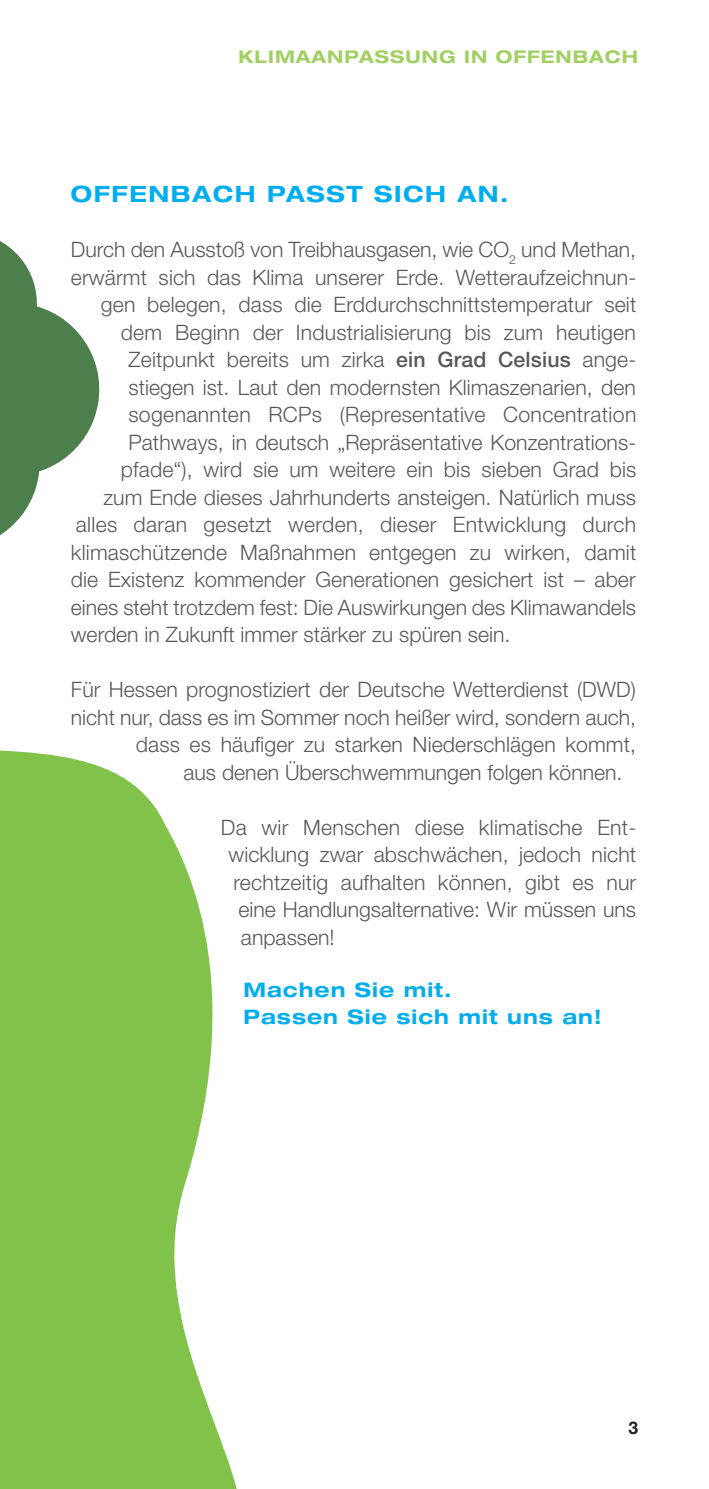
<style>
.page{position:relative;width:709px;height:1489px;background:#fff}
.page>*{position:absolute;margin:0;border:0;box-sizing:border-box;transform-origin:0 0}
.t1{font:700 expanded 22.5px "Helvetica Neue";letter-spacing:.07em;color:#00aeef}
.t2{font:300 21.25px "Helvetica Neue CE";letter-spacing:.005em;color:#57585a}
.t3{font:700 expanded 20px/27.5px "Helvetica Neue";letter-spacing:.05em;color:#00aeef}
.t4{font:700 expanded 17.5px "Helvetica Neue";letter-spacing:.06em;color:#a2cf62}
.t5{font:700 17.5px "Helvetica Neue CE";color:#231f20}
.s1{font-weight:500}
</style>
<div class="page">
<svg style="left:0;top:750px;width:237px;height:738px;fill:#81c34a"></svg>
<svg style="left:0;top:241px;width:100px;height:294px"></svg>
<p class="t4" style="left:238px;top:46px;width:401px">KLIMAANPASSUNG IN OFFENBACH</p>
<p class="t1" style="left:71px;top:180px;width:439px">OFFENBACH PASST SICH AN.</p>
<p class="t2" style="left:71px;top:236px;width:567px">Durch den Ausstoß von Treibhausgasen, wie CO<sub>2</sub> und Methan,</p>
<p class="t2" style="left:71px;top:264px;width:567px">erwärmt sich das Klima unserer Erde. Wetteraufzeichnun-</p>
<p class="t2" style="left:101px;top:291px;width:537px">gen belegen, dass die Erddurchschnittstemperatur seit</p>
<p class="t2" style="left:121px;top:319px;width:516px">dem Beginn der Industrialisierung bis zum heutigen</p>
<p class="t2" style="left:128px;top:346px;width:509px">Zeitpunkt bereits um zirka <span class="s1">ein Grad Celsius</span> ange-</p>
<p class="t2" style="left:128px;top:374px;width:509px">stiegen ist. Laut den modernsten Klimaszenarien, den</p>
<p class="t2" style="left:128px;top:401px;width:509px">sogenannten RCPs (Representative Concentration</p>
<p class="t2" style="left:128px;top:429px;width:509px">Pathways, in deutsch „Repräsentative Konzentrations-</p>
<p class="t2" style="left:121px;top:456px;width:517px">pfade“), wird sie um weitere ein bis sieben Grad bis</p>
<p class="t2" style="left:103px;top:484px;width:534px">zum Ende dieses Jahrhunderts ansteigen. Natürlich muss</p>
<p class="t2" style="left:76px;top:511px;width:561px">alles daran gesetzt werden, dieser Entwicklung durch</p>
<p class="t2" style="left:71px;top:539px;width:567px">klimaschützende Maßnahmen entgegen zu wirken, damit</p>
<p class="t2" style="left:71px;top:566px;width:566px">die Existenz kommender Generationen gesichert ist – aber</p>
<p class="t2" style="left:71px;top:594px;width:567px">eines steht trotzdem fest: Die Auswirkungen des Klimawandels</p>
<p class="t2" style="left:71px;top:621px;width:441px">werden in Zukunft immer stärker zu spüren sein.</p>
<p class="t2" style="left:71px;top:676px;width:566px">Für Hessen prognostiziert der Deutsche Wetterdienst (DWD)</p>
<p class="t2" style="left:71px;top:704px;width:567px">nicht nur, dass es im Sommer noch heißer wird, sondern auch,</p>
<p class="t2" style="left:136px;top:731px;width:501px">dass es häufiger zu starken Nieder schlägen kommt,</p>
<p class="t2" style="left:183px;top:759px;width:440px">aus denen Überschwemmungen folgen können.</p>
<p class="t2" style="left:221px;top:814px;width:417px">Da wir Menschen diese klimatische Ent-</p>
<p class="t2" style="left:228px;top:841px;width:409px">wicklung zwar abschwächen, jedoch nicht</p>
<p class="t2" style="left:233px;top:869px;width:404px">rechtzeitig aufhalten können, gibt es nur</p>
<p class="t2" style="left:238px;top:896px;width:399px">eine Handlungsalternative: Wir müssen uns</p>
<p class="t2" style="left:241px;top:924px;width:95px">anpassen!</p>
<p class="t3" style="left:243px;top:975px;width:359px">Machen Sie mit.<br>Passen Sie sich mit uns an!</p>
<p class="t5" style="left:628px;top:1416px;width:11px">3</p>
</div>
